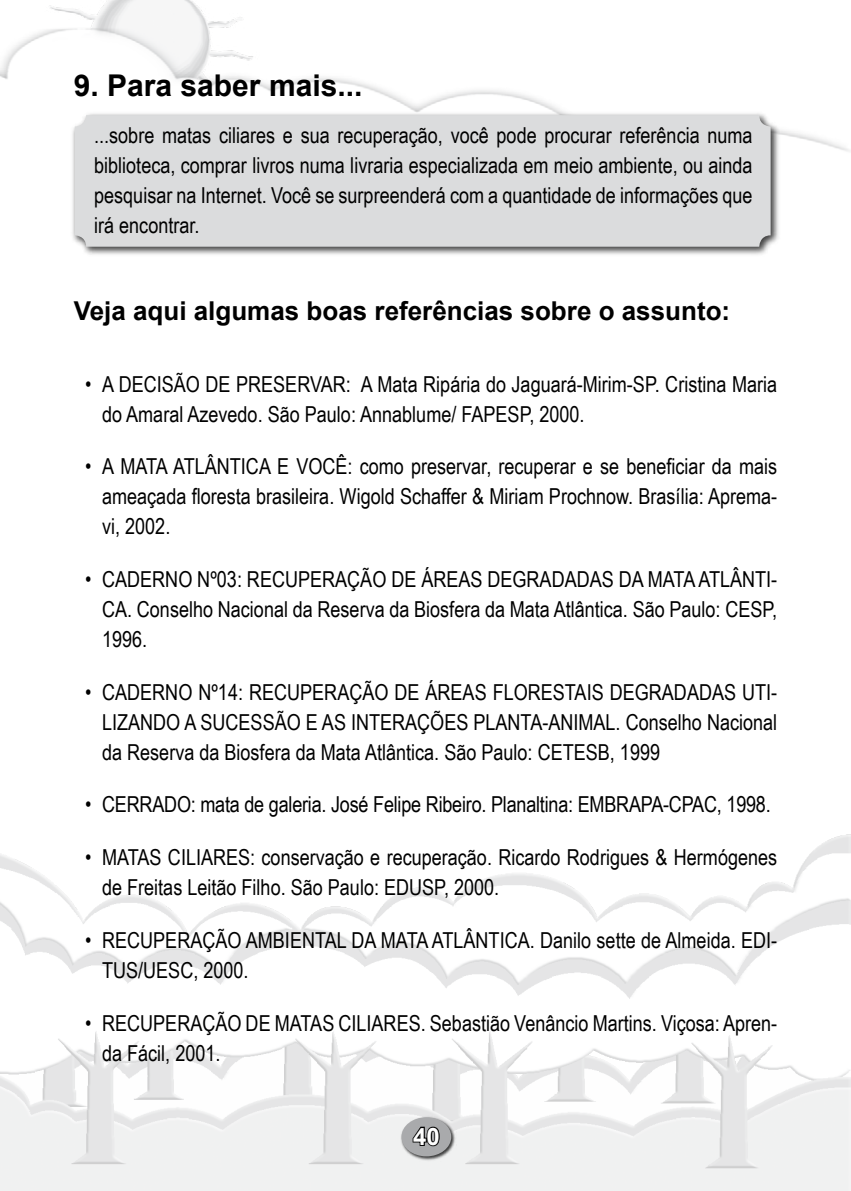
<style>
.page{position:relative;width:851px;height:1191px;background:#fff}
.page>*{position:absolute;margin:0;border:0;box-sizing:border-box;transform-origin:0 0}
.t1{font:700 30px "Arial";color:#000}
.t2{font:700 26px "Arial";color:#000}
.t3{font:700 24px "Arial";color:#fff}
.t4{font:22px/30px "Arial Narrow";color:#000;text-align:justify}
</style>
<div class="page">
<img style="left:0;top:834px;width:851px;height:357px">
<div style="left:399px;top:1115px;width:57px;height:46px;background:#000;opacity:.75"></div>
<div style="left:401px;top:1117px;width:50px;height:39px;background:#a9aaac;border-radius:50%"></div>
<svg style="left:412px;top:1126px;width:28px;height:21px"></svg>
<img style="left:0;top:0;width:850px;height:151px">
<div style="left:70px;top:110px;width:711px;height:147px;background:#000;opacity:.75"></div>
<div style="left:75px;top:115px;width:695px;height:132px;background:#dbdcdd;border-radius:11px"></div>
<h1 class="t1" style="left:74px;top:65px;width:290px">9. Para saber mais...</h1>
<p class="t4" style="left:94px;top:119px;width:660px">...sobre matas ciliares e sua recuperação, você pode procurar referência numa biblioteca, comprar livros numa livraria especializada em meio ambiente, ou ainda pesquisar na Internet. Você se surpreenderá com a quantidade de informações que irá encontrar.</p>
<p class="t2" style="left:74px;top:294px;width:658px">Veja aqui algumas boas referências sobre o assunto:</p>
<p class="t4" style="left:102px;top:368px;width:676px;text-indent:-17px">• A DECISÃO DE PRESERVAR: A Mata Ripária do Jaguará-Mirim-SP. Cristina Maria do Amaral Azevedo. São Paulo: Annablume/ FAPESP, 2000.</p>
<p class="t4" style="left:102px;top:450px;width:676px;text-indent:-17px">• A MATA ATLÂNTICA E VOCÊ: como preservar, recuperar e se beneficiar da mais ameaçada floresta brasileira. Wigold Schaffer &amp; Miriam Prochnow. Brasília: Aprema&shy;vi, 2002.</p>
<p class="t4" style="left:102px;top:563px;width:676px;text-indent:-17px">• CADERNO Nº03: RECUPERAÇÃO DE ÁREAS DEGRADADAS DA MATA ATLÂNTI-CA. Conselho Nacional da Reserva da Biosfera da Mata Atlântica. São Paulo: CESP, 1996.</p>
<p class="t4" style="left:102px;top:676px;width:676px;text-indent:-17px">• CADERNO Nº14: RECUPERAÇÃO DE ÁREAS FLORESTAIS DEGRADADAS UTI-LIZANDO A SUCESSÃO E AS INTERAÇÕES PLANTA-ANIMAL. Conselho Nacional da Reserva da Biosfera da Mata Atlântica. São Paulo: CETESB, 1999</p>
<p class="t4" style="left:85px;top:789px;width:687px">• CERRADO: mata de galeria. José Felipe Ribeiro. Planaltina: EMBRAPA-CPAC, 1998.</p>
<p class="t4" style="left:102px;top:841px;width:676px;text-indent:-17px">• MATAS CILIARES: conservação e recuperação. Ricardo Rodrigues &amp; Hermógenes de Freitas Leitão Filho. São Paulo: EDUSP, 2000.</p>
<p class="t4" style="left:102px;top:924px;width:676px;text-indent:-17px">• RECUPERAÇÃO AMBIENTAL DA MATA ATLÂNTICA. Danilo sette de Almeida. EDI-<br>TUS/UESC, 2000.</p>
<p class="t4" style="left:102px;top:1007px;width:676px;text-indent:-17px">• RECUPERAÇÃO DE MATAS CILIARES. Sebastião Venâncio Martins. Viçosa: Apren&shy;da Fácil, 2001.</p>
<p class="t3" style="left:413px;top:1120px;width:28px">40</p>
</div>
